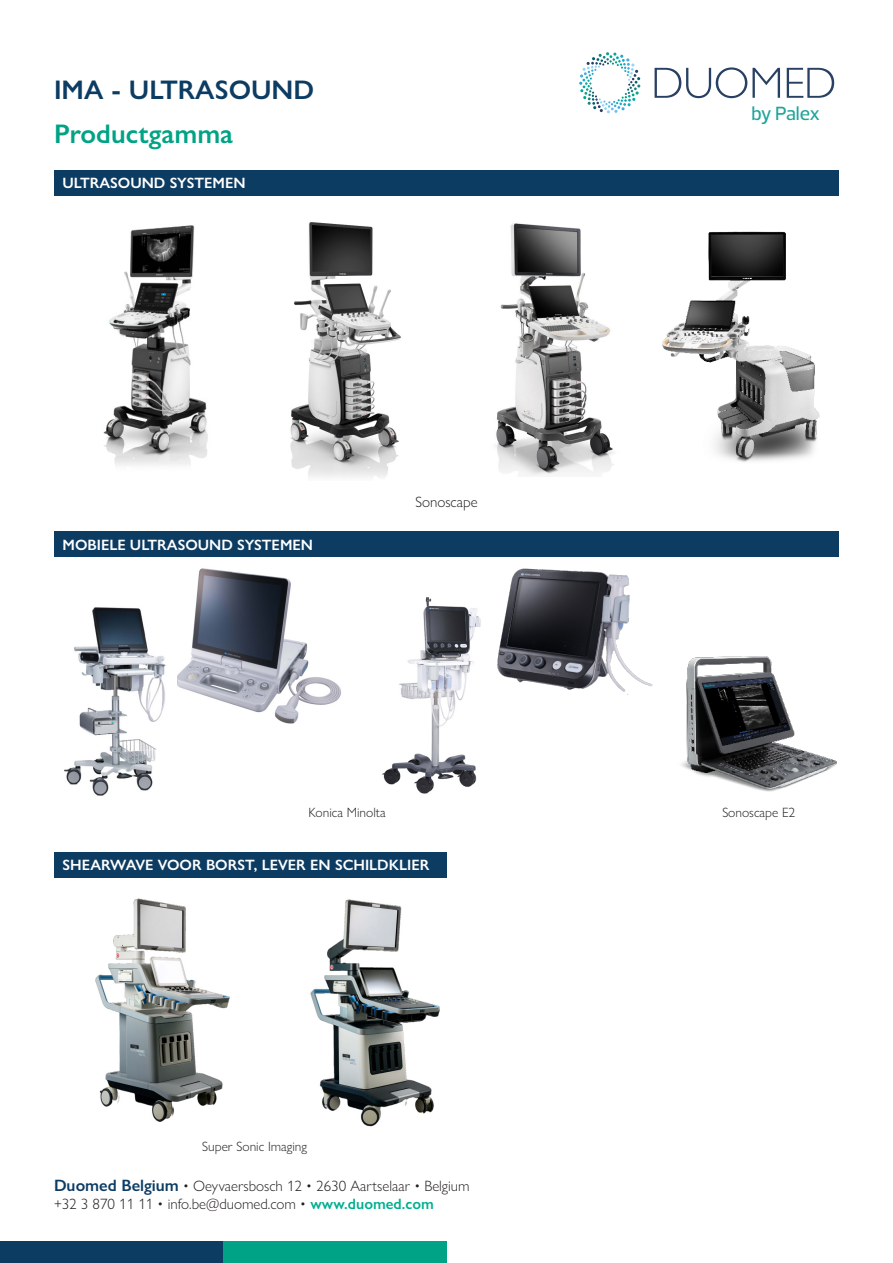
<style>
.page{position:relative;width:893px;height:1263px;background:#fff}
.page>*{position:absolute;margin:0;border:0;box-sizing:border-box;transform-origin:0 0}
.t1{font:600 27px "Gill Sans Nova";color:#0d3c63}
.t2{font:600 27px "Gill Sans Nova";color:#00a385}
.t3{font:500 19.5px "Prelo";letter-spacing:-.03em;color:#1fa59a}
.t4{font:300 15px "Gill Sans Nova";color:#231f20}
.t5{font:600 15px "Gill Sans Nova";color:#fff}
.t6{font:300 13.5px "Gill Sans Nova";color:#231f20}
.s1{font-weight:600;font-size:16.5px;color:#0d3c63}
.s2{font-weight:600;color:#01af8f}
</style>
<div class="page">
<img style="left:662px;top:231px;width:158px;height:231px">
<div style="left:0;top:1242px;width:223px;height:21px;background:#0d3c63"></div>
<div style="left:223px;top:1242px;width:223px;height:21px;background:#00a385"></div>
<div style="left:54px;top:170px;width:785px;height:26px;background:#0d3c63"></div>
<img style="left:290px;top:222px;width:111px;height:256px">
<img style="left:495px;top:223px;width:119px;height:253px">
<div style="left:54px;top:852px;width:392px;height:26px;background:#0d3c63"></div>
<img style="left:95px;top:898px;width:135px;height:224px">
<img style="left:310px;top:899px;width:130px;height:228px">
<img style="left:103px;top:225px;width:105px;height:241px">
<svg style="left:579px;top:52px;width:61px;height:62px"></svg>
<svg style="left:655px;top:67px;width:179px;height:31px"></svg>
<img style="left:177px;top:568px;width:164px;height:156px">
<img style="left:681px;top:656px;width:156px;height:136px">
<img style="left:64px;top:607px;width:102px;height:189px">
<div style="left:54px;top:531px;width:785px;height:26px;background:#0d3c63"></div>
<img style="left:382px;top:597px;width:95px;height:197px">
<img style="left:463px;top:568px;width:190px;height:141px">
<p class="t1" style="left:54px;top:73px;width:262px">IMA - ULTRASOUND</p>
<p class="t2" style="left:54px;top:117px;width:180px">Productgamma</p>
<p class="t5" style="left:63px;top:174px;width:185px">ULTRASOUND SYSTEMEN</p>
<p class="t5" style="left:63px;top:535px;width:252px">MOBIELE ULTRASOUND SYSTEMEN</p>
<p class="t4" style="left:415px;top:493px;width:64px">Sonoscape</p>
<p class="t6" style="left:309px;top:804px;width:79px">Konica Minolta</p>
<p class="t5" style="left:63px;top:856px;width:368px">SHEARWAVE VOOR BORST, LEVER EN SCHILDKLIER</p>
<p class="t6" style="left:202px;top:1138px;width:106px">Super Sonic Imaging</p>
<p class="t4" style="left:54px;top:1177px;width:417px"><span class="s1">Duomed Belgium</span> • Oeyvaersbosch 12 • 2630 Aartselaar • Belgium</p>
<p class="t4" style="left:54px;top:1195px;width:381px">+32 3 870 11 11 • info.be@duomed.com • <span class="s2">www.duomed.com</span></p>
<p class="t3" style="left:751px;top:101px;width:70px">by Palex</p>
<p class="t6" style="left:722px;top:804px;width:74px">Sonoscape E2</p>
</div>
